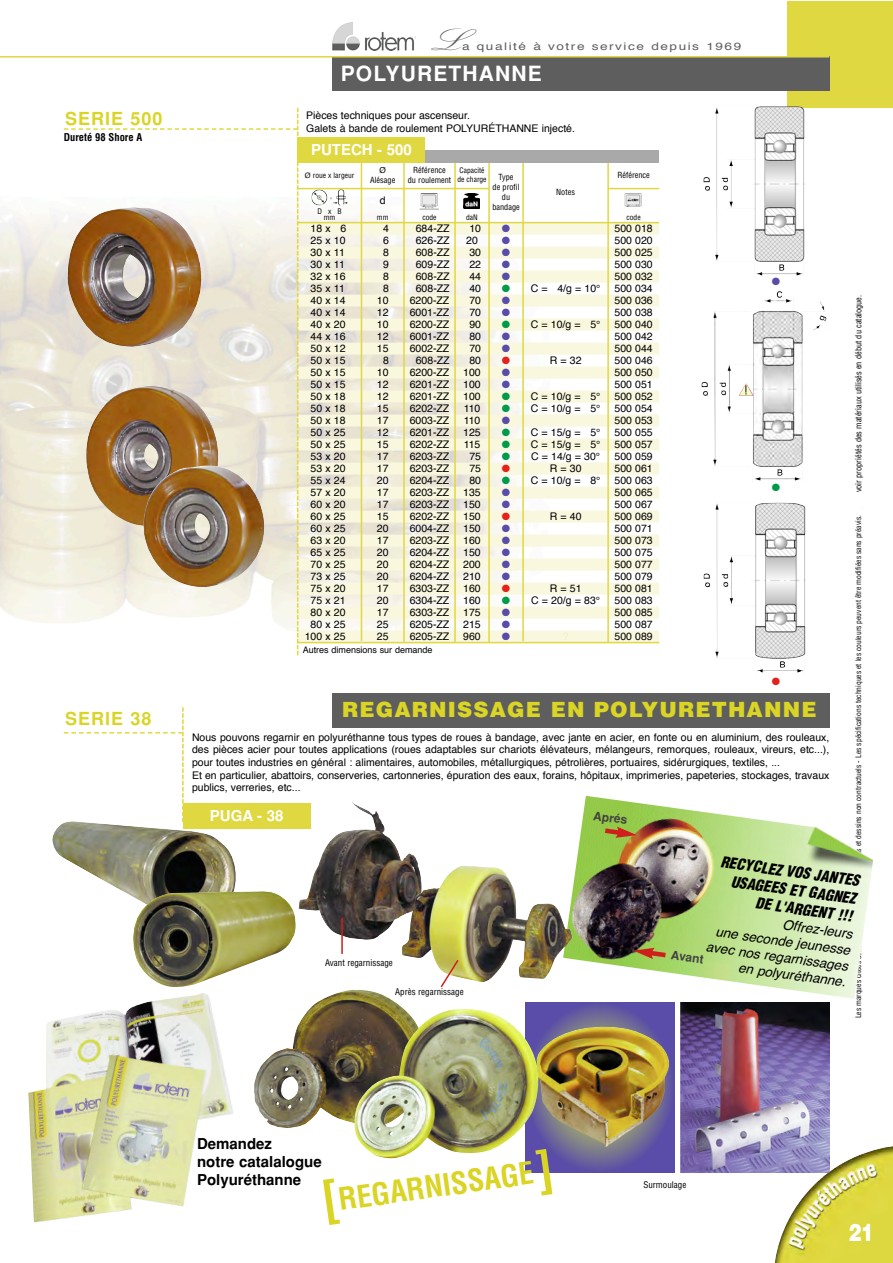
<style>
.page{position:relative;width:893px;height:1263px;background:#fff}
.page>*{position:absolute;margin:0;border:0;box-sizing:border-box;transform-origin:0 0}
.t1{font:700 condensed 30px "Helvetica";color:#dad425}
.t2{font:700 30px "Kuenstler Script Two";color:#5e5e5e;scale:1.3 1}
.t3{font:900 24px "Helvetica";color:#fff;scale:.8 1}
.t4{font:900 21px "Helvetica";letter-spacing:.055em;color:#dad425}
.t5{font:700 21px "Helvetica";letter-spacing:.055em;color:#fff}
.t6{font:700 18px "Helvetica";letter-spacing:.055em;color:#dad425}
.t7{font:italic 900 condensed 15px/18px "Helvetica";color:#000;text-align:right}
.t8{font:700 15px/18px "Helvetica";color:#000}
.t9{font:700 15px "Helvetica";color:#fff}
.t10{font:italic 13.5px/16.2px "Helvetica";color:#000;text-align:right}
.t11{font:700 12px "Helvetica";color:#424242}
.t12{font:10.5px/12px "Helvetica";color:#000;text-align:center}
.t13{font:10.5px "Helvetica";letter-spacing:.11em;color:#5e5e5e;scale:1.3 1}
.t14{font:10.5px/12px "Zapf Dingbats";color:#584ca8;text-align:justify}
.t15{font:700 condensed 10.5px "Helvetica";color:#000}
.t16{font:10.5px/12px "Zapf Dingbats";color:#009b48;text-align:justify}
.t17{font:10.5px "Zapf Dingbats";color:#e2221b}
.t18{font:condensed 9px "Helvetica";color:#000}
.t19{font:9px "Helvetica";color:#000}
.t20{font:condensed 8.25px/9.9px "Helvetica";color:#000;text-align:center}
.t21{font:8.25px "Helvetica";color:#000}
.t22{font:condensed 7.5px/9px "Helvetica";color:#000}
.s1{font-stretch:normal}
</style>
<div class="page">
<div style="left:787px;top:1px;width:106px;height:107px;background:#e0d841"></div>
<img style="left:680px;top:1003px;width:149px;height:170px">
<img style="left:525px;top:1003px;width:149px;height:170px">
<img style="left:541px;top:1026px;width:129px;height:121px">
<div style="left:332px;top:57px;width:497px;height:34px;background:#5e5e5e"></div>
<div style="left:332px;top:693px;width:497px;height:34px;background:#5e5e5e"></div>
<img style="left:333px;top:23px;width:82px;height:27px">
<hr style="left:0;top:56px;width:829px;height:2px;background:#e0d841">
<div style="left:183px;top:803px;width:127px;height:25px;background:#e0d841"></div>
<img style="left:254px;top:990px;width:149px;height:138px">
<img style="left:353px;top:1008px;width:188px;height:151px">
<svg style="left:64px;top:707px;width:120px;height:114px"></svg>
<img style="left:573px;top:796px;width:300px;height:203px">
<svg style="left:605px;top:827px;width:32px;height:11px"></svg>
<svg style="left:633px;top:948px;width:33px;height:11px"></svg>
<img style="left:703px;top:107px;width:102px;height:169px">
<img style="left:703px;top:503px;width:103px;height:170px">
<img style="left:701px;top:291px;width:126px;height:190px">
<img style="left:299px;top:802px;width:119px;height:138px">
<img style="left:402px;top:865px;width:171px;height:117px">
<svg style="left:440px;top:959px;width:19px;height:29px"></svg>
<svg style="left:341px;top:916px;width:3px;height:38px"></svg>
<img style="left:28px;top:993px;width:205px;height:230px">
<img style="left:52px;top:821px;width:187px;height:74px">
<img style="left:130px;top:891px;width:166px;height:96px">
<img style="left:739px;top:383px;width:14px;height:13px">
<img style="left:768px;top:1144px;width:124px;height:119px">
<svg style="left:64px;top:108px;width:596px;height:547px"></svg>
<svg style="left:535px;top:1149px;width:17px;height:24px"></svg>
<h1 class="t2" style="left:425px;top:22px;width:41px">L</h1>
<p class="t13" style="left:462px;top:42px;width:216px">a qualité à votre service depuis 1969</p>
<h3 class="t5" style="left:341px;top:65px;width:203px">POLYURETHANNE</h3>
<h3 class="t6" style="left:65px;top:112px;width:99px">SERIE 500</h3>
<p class="t12" style="left:306px;top:110px;width:270px;line-height:12.6px;text-align:left">Pièces techniques pour ascenseur.<br>Galets à bande de roulement POLYURÉTHANNE injecté.</p>
<p class="t15" style="left:64px;top:133px;width:80px">Dureté 98 Shore A</p>
<h3 class="t9" style="left:311px;top:144px;width:102px">PUTECH - 500</h3>
<h3 class="t6" style="left:65px;top:712px;width:88px">SERIE 38</h3>
<p class="t20" style="left:408px;top:166px;width:45px">Référence<br>du roulement</p>
<p class="t20" style="left:492px;top:173px;width:29px">Type<br>de profil du bandage</p>
<p class="t21" style="left:379px;top:167px;width:8px">Ø</p>
<p class="t20" style="left:370px;top:176px;width:27px">Alésage</p>
<p class="t22" style="left:457px;top:167px;width:31px">Capacité de charge</p>
<p class="t20" style="left:617px;top:171px;width:34px">Référence</p>
<p class="t22" style="left:305px;top:171px;width:51px"><span class="s1">Ø</span> roue x largeur</p>
<p class="t20" style="left:556px;top:188px;width:20px">Notes</p>
<p class="t12" style="left:380px;top:196px;width:7px">d</p>
<p class="t22" style="left:317px;top:207px;width:26px">D x B</p>
<p class="t22" style="left:324px;top:214px;width:13px">mm</p>
<p class="t22" style="left:377px;top:214px;width:13px">mm</p>
<p class="t22" style="left:422px;top:214px;width:16px">code</p>
<p class="t22" style="left:466px;top:214px;width:13px">daN</p>
<p class="t22" style="left:626px;top:214px;width:16px">code</p>
<p class="t12" style="left:377px;top:224px;width:13px">4<br>6<br>8<br>9<br>8<br>8<br>10<br>12<br>10<br>12<br>15<br>8<br>10<br>12<br>12<br>15<br>17<br>12<br>15<br>17<br>17<br>20<br>17<br>17<br>15<br>20<br>17<br>20<br>20<br>20<br>17<br>20<br>17<br>25<br>25</p>
<p class="t12" style="left:410px;top:224px;width:41px">684-ZZ<br>626-ZZ<br>608-ZZ<br>609-ZZ<br>608-ZZ<br>608-ZZ<br>6200-ZZ<br>6001-ZZ<br>6200-ZZ<br>6001-ZZ<br>6002-ZZ<br>608-ZZ<br>6200-ZZ<br>6201-ZZ<br>6201-ZZ<br>6202-ZZ<br>6003-ZZ<br>6201-ZZ<br>6202-ZZ<br>6203-ZZ<br>6203-ZZ<br>6204-ZZ<br>6203-ZZ<br>6203-ZZ<br>6202-ZZ<br>6004-ZZ<br>6203-ZZ<br>6204-ZZ<br>6204-ZZ<br>6204-ZZ<br>6303-ZZ<br>6304-ZZ<br>6303-ZZ<br>6205-ZZ<br>6205-ZZ</p>
<p class="t12" style="left:305px;top:224px;width:43px">18 x 6<br>25 x 10<br>30 x 11<br>30 x 11<br>32 x 16<br>35 x 11<br>40 x 14<br>40 x 14<br>40 x 20<br>44 x 16<br>50 x 12<br>50 x 15<br>50 x 15<br>50 x 15<br>50 x 18<br>50 x 18<br>50 x 18<br>50 x 25<br>50 x 25<br>53 x 20<br>53 x 20<br>55 x 24<br>57 x 20<br>60 x 20<br>60 x 25<br>60 x 25<br>63 x 20<br>65 x 25<br>70 x 25<br>73 x 25<br>75 x 20<br>75 x 21<br>80 x 20<br>80 x 25<br>100 x 25</p>
<p class="t12" style="left:463px;top:224px;width:19px">10<br>20<br>30<br>22<br>44<br>40<br>70<br>70<br>90<br>80<br>70<br>80<br>100<br>100<br>100<br>110<br>110<br>125<br>115<br>75<br>75<br>80<br>135<br>150<br>150<br>150<br>160<br>150<br>200<br>210<br>160<br>160<br>175<br>215<br>960</p>
<p class="t14" style="left:502px;top:223px;width:10px">● ● ● ● ●</p>
<p class="t12" style="left:614px;top:224px;width:40px;text-align:justify">500 018<br>500 020<br>500 025<br>500 030<br>500 032<br>500 034<br>500 036<br>500 038<br>500 040<br>500 042<br>500 044<br>500 046<br>500 050<br>500 051<br>500 052<br>500 054<br>500 053<br>500 055<br>500 057<br>500 059<br>500 061<br>500 063<br>500 065<br>500 067<br>500 069<br>500 071<br>500 073<br>500 075<br>500 077<br>500 079<br>500 081<br>500 083<br>500 085<br>500 087<br>500 089</p>
<p class="t14" style="left:772px;top:275px;width:10px">●</p>
<p class="t12" style="left:531px;top:284px;width:71px">C = 4/g = 10°</p>
<p class="t12" style="left:531px;top:320px;width:71px">C = 10/g = 5°</p>
<p class="t12" style="left:550px;top:356px;width:33px">R = 32</p>
<p class="t12" style="left:531px;top:392px;width:71px;text-align:left">C = 10/g = 5°<br>C = 10/g = 5°</p>
<p class="t12" style="left:531px;top:428px;width:71px">C = 15/g = 5°<br>C = 15/g = 5°<br>C = 14/g = 30°<br>R = 30<br>C = 10/g = 8°</p>
<p class="t12" style="left:550px;top:512px;width:33px">R = 40</p>
<p class="t16" style="left:502px;top:283px;width:10px">●</p>
<p class="t16" style="left:502px;top:319px;width:10px">●</p>
<p class="t17" style="left:502px;top:356px;width:10px">●</p>
<p class="t20" style="left:854px;top:492px;width:199px;rotate:-90deg">voir propriétés des matériaux utilisés en début du catalogue.</p>
<p class="t14" style="left:502px;top:415px;width:10px">●</p>
<p class="t16" style="left:502px;top:427px;width:10px">● ● ●</p>
<p class="t17" style="left:502px;top:464px;width:10px">●</p>
<p class="t16" style="left:502px;top:475px;width:10px">●</p>
<p class="t17" style="left:502px;top:512px;width:10px">●</p>
<p class="t14" style="left:502px;top:523px;width:10px">● ● ● ● ●</p>
<p class="t17" style="left:502px;top:584px;width:10px">●</p>
<p class="t16" style="left:502px;top:595px;width:10px">●</p>
<p class="t14" style="left:502px;top:607px;width:10px">● ● ●</p>
<p class="t16" style="left:772px;top:482px;width:10px">●</p>
<p class="t22" style="left:854px;top:1018px;width:505px;rotate:-90deg">Les marques citées sont des marques déposées - Photos et dessins non contractuels - Les spécifications techniques et les couleurs peuvent être modifiées sans préavis.</p>
<p class="t12" style="left:531px;top:584px;width:71px">R = 51<br>C = 20/g = 83°</p>
<p class="t19" style="left:303px;top:647px;width:131px">Autres dimensions sur demande</p>
<p class="t17" style="left:772px;top:676px;width:10px">●</p>
<h3 class="t4" style="left:342px;top:702px;width:476px">REGARNISSAGE EN POLYURETHANNE</h3>
<p class="t12" style="left:192px;top:732px;width:639px;line-height:12.6px;text-align:left">Nous pouvons regarnir en polyuréthanne tous types de roues à bandage, avec jante en acier, en fonte ou en aluminium, des rouleaux, des pièces acier pour toutes applications (roues adaptables sur chariots élévateurs, mélangeurs, remorques, rouleaux, vireurs, etc...), pour toutes industries en général : alimentaires, automobiles, métallurgiques, pétrolières, portuaires, sidérurgiques, textiles, ...<br>Et en particulier, abattoirs, conserveries, cartonneries, épuration des eaux, forains, hôpitaux, imprimeries, papeteries, stockages, travaux publics, verreries, etc...</p>
<h3 class="t9" style="left:210px;top:810px;width:75px">PUGA - 38</h3>
<h3 class="t7" style="left:722px;top:854px;width:141px;rotate:8deg">RECYCLEZ VOS JANTES<br>USAGEES ET GAGNEZ<br>DE L'ARGENT !!!</h3>
<p class="t10" style="left:711px;top:907px;width:145px;rotate:8deg">Offrez-leurs<br>une seconde jeunesse avec nos regarnissages en polyuréthanne.</p>
<p class="t11" style="left:594px;top:811px;width:36px;rotate:8deg">Aprés</p>
<p class="t11" style="left:672px;top:950px;width:34px;rotate:8deg">Avant</p>
<p class="t18" style="left:325px;top:959px;width:69px">Avant regarnissage</p>
<p class="t18" style="left:395px;top:988px;width:70px">Après regarnissage</p>
<h3 class="t8" style="left:197px;top:1136px;width:126px">Demandez<br>notre catalalogue<br>Polyuréthanne</h3>
<h1 class="t1" style="left:337px;top:1188px;width:198px;rotate:-8deg">REGARNISSAGE</h1>
<p class="t18" style="left:643px;top:1181px;width:44px">Surmoulage</p>
<h2 class="t3" style="left:848px;top:1224px;width:34px">21</h2>
</div>
